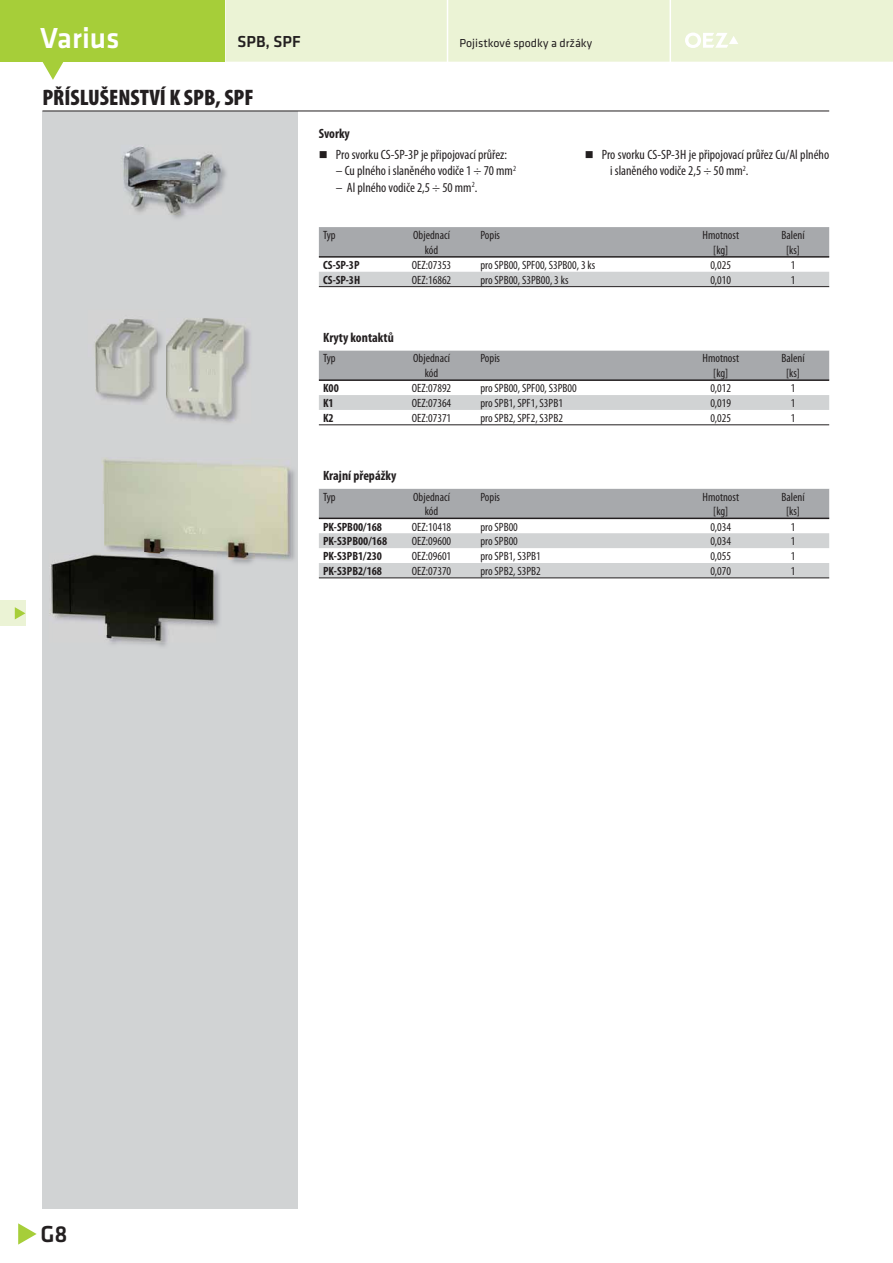
<style>
.page{position:relative;width:893px;height:1263px;background:#fff}
.page>*{position:absolute;margin:0;border:0;box-sizing:border-box;transform-origin:0 0}
.t1{font:500 30px "Klavika";color:#fff}
.t2{font:500 24px "Klavika";color:#231f20}
.t3{font:900 condensed 22.5px "Myriad Pro";color:#231f20}
.t4{font:500 16.5px "Klavika";color:#231f20}
.t5{font:condensed 13.5px/16.2px "Myriad Pro";color:#231f20}
.t6{font:700 condensed 13.5px "Myriad Pro";color:#231f20}
.t7{font:condensed 12px "Myriad Pro";color:#231f20}
.t8{font:700 condensed 12px "Myriad Pro";color:#231f20}
.t9{font:12px "Klavika";color:#231f20}
</style>
<div class="page">
<div style="left:42px;top:111px;width:256px;height:1098px;background:#d1d3d4"></div>
<div style="left:0;top:0;width:224px;height:62px;background:#a6ce39"></div>
<svg style="left:42px;top:62px;width:22px;height:18px"></svg>
<svg style="left:18px;top:1223px;width:19px;height:22px"></svg>
<div style="left:226px;top:0;width:667px;height:62px;background:#ebf3d5"></div>
<div style="left:0;top:601px;width:25px;height:25px;background:#ebf3d5"></div>
<svg style="left:15px;top:607px;width:10px;height:12px"></svg>
<hr style="left:42px;top:111px;width:787px;height:1px;background:#231f20">
<svg style="left:319px;top:227px;width:510px;height:45px;fill:#a7a9ac"></svg>
<svg style="left:319px;top:272px;width:510px;height:306px"></svg>
<svg style="left:319px;top:287px;width:510px;height:202px"></svg>
<hr style="left:319px;top:578px;width:510px;height:1px;background:#231f20">
<hr style="left:319px;top:256px;width:510px;height:2px;background:#231f20">
<hr style="left:319px;top:379px;width:510px;height:2px;background:#231f20">
<hr style="left:319px;top:518px;width:510px;height:1px;background:#231f20">
<hr style="left:319px;top:286px;width:510px;height:1px;background:#231f20">
<hr style="left:319px;top:424px;width:510px;height:1px;background:#231f20">
<img style="left:96px;top:357px;width:61px;height:46px">
<img style="left:95px;top:319px;width:64px;height:38px">
<img style="left:95px;top:357px;width:1px;height:34px">
<img style="left:166px;top:318px;width:85px;height:106px">
<img style="left:231px;top:470px;width:64px;height:94px">
<img style="left:102px;top:458px;width:7px;height:46px">
<img style="left:104px;top:460px;width:187px;height:100px">
<img style="left:111px;top:572px;width:109px;height:74px">
<svg style="left:216px;top:555px;width:6px;height:5px"></svg>
<img style="left:49px;top:554px;width:52px;height:60px">
<img style="left:104px;top:553px;width:112px;height:2px">
<img style="left:52px;top:555px;width:164px;height:88px">
<svg style="left:101px;top:555px;width:3px;height:5px"></svg>
<img style="left:169px;top:166px;width:57px;height:52px">
<img style="left:123px;top:146px;width:20px;height:33px">
<img style="left:124px;top:147px;width:98px;height:67px">
<h1 class="t1" style="left:40px;top:20px;width:81px">Varius</h1>
<h3 class="t4" style="left:238px;top:32px;width:64px">SPB, SPF</h3>
<h3 class="t3" style="left:42px;top:84px;width:213px">PŘÍSLUŠENSTVÍ K SPB, SPF</h3>
<p class="t9" style="left:459px;top:36px;width:134px">Pojistkové spodky a držáky</p>
<p class="t6" style="left:319px;top:128px;width:32px">Svorky</p>
<p class="t5" style="left:336px;top:147px;width:173px">Pro svorku CS-SP-3P je připojovací průřez:</p>
<p class="t5" style="left:336px;top:164px;width:182px">– Cu plného i slaněného vodiče 1 ÷ 70 mm<sup>2</sup></p>
<p class="t5" style="left:336px;top:180px;width:143px">– Al plného vodiče 2,5 ÷ 50 mm<sup>2</sup>.</p>
<p class="t5" style="left:610px;top:147px;width:221px;text-indent:-8px">Pro svorku CS-SP-3H je připojovací průřez Cu/Al plného i slaněného vodiče 2,5 ÷ 50 mm<sup>2</sup>.</p>
<p class="t7" style="left:323px;top:230px;width:14px">Typ</p>
<p class="t7" style="left:413px;top:230px;width:38px">Objednací</p>
<p class="t7" style="left:480px;top:230px;width:21px">Popis</p>
<p class="t7" style="left:702px;top:230px;width:38px">Hmotnost</p>
<p class="t7" style="left:781px;top:230px;width:25px">Balení</p>
<p class="t7" style="left:425px;top:245px;width:15px">kód</p>
<p class="t7" style="left:713px;top:245px;width:16px">[kg]</p>
<p class="t7" style="left:786px;top:245px;width:15px">[ks]</p>
<p class="t8" style="left:323px;top:261px;width:38px">CS-SP-3P</p>
<p class="t7" style="left:412px;top:261px;width:41px">OEZ:07353</p>
<p class="t7" style="left:480px;top:261px;width:116px">pro SPB00, SPF00, S3PB00, 3 ks</p>
<p class="t7" style="left:710px;top:261px;width:22px">0,025</p>
<p class="t7" style="left:791px;top:261px;width:6px">1</p>
<p class="t8" style="left:323px;top:275px;width:39px">CS-SP-3H</p>
<p class="t7" style="left:412px;top:275px;width:41px">OEZ:16862</p>
<p class="t7" style="left:480px;top:275px;width:90px">pro SPB00, S3PB00, 3 ks</p>
<p class="t7" style="left:710px;top:275px;width:22px">0,010</p>
<p class="t7" style="left:791px;top:275px;width:6px">1</p>
<p class="t6" style="left:323px;top:332px;width:72px">Kryty kontaktů</p>
<p class="t7" style="left:323px;top:354px;width:14px">Typ</p>
<p class="t7" style="left:413px;top:354px;width:38px">Objednací</p>
<p class="t7" style="left:480px;top:354px;width:21px">Popis</p>
<p class="t7" style="left:702px;top:354px;width:38px">Hmotnost</p>
<p class="t7" style="left:781px;top:354px;width:25px">Balení</p>
<p class="t7" style="left:425px;top:368px;width:15px">kód</p>
<p class="t7" style="left:713px;top:368px;width:16px">[kg]</p>
<p class="t7" style="left:786px;top:368px;width:15px">[ks]</p>
<p class="t8" style="left:323px;top:384px;width:17px">K00</p>
<p class="t7" style="left:412px;top:384px;width:41px">OEZ:07892</p>
<p class="t7" style="left:480px;top:384px;width:98px">pro SPB00, SPF00, S3PB00</p>
<p class="t7" style="left:710px;top:384px;width:22px">0,012</p>
<p class="t7" style="left:791px;top:384px;width:6px">1</p>
<p class="t8" style="left:323px;top:398px;width:12px">K1</p>
<p class="t7" style="left:412px;top:398px;width:41px">OEZ:07364</p>
<p class="t7" style="left:480px;top:398px;width:84px">pro SPB1, SPF1, S3PB1</p>
<p class="t7" style="left:710px;top:398px;width:22px">0,019</p>
<p class="t7" style="left:791px;top:398px;width:6px">1</p>
<p class="t8" style="left:323px;top:413px;width:12px">K2</p>
<p class="t7" style="left:412px;top:413px;width:41px">OEZ:07371</p>
<p class="t7" style="left:480px;top:413px;width:84px">pro SPB2, SPF2, S3PB2</p>
<p class="t7" style="left:710px;top:413px;width:22px">0,025</p>
<p class="t7" style="left:791px;top:413px;width:6px">1</p>
<p class="t6" style="left:323px;top:470px;width:75px">Krajní přepážky</p>
<p class="t7" style="left:323px;top:492px;width:14px">Typ</p>
<p class="t7" style="left:413px;top:492px;width:38px">Objednací</p>
<p class="t7" style="left:480px;top:492px;width:21px">Popis</p>
<p class="t7" style="left:702px;top:492px;width:38px">Hmotnost</p>
<p class="t7" style="left:781px;top:492px;width:25px">Balení</p>
<p class="t7" style="left:425px;top:506px;width:15px">kód</p>
<p class="t7" style="left:713px;top:506px;width:16px">[kg]</p>
<p class="t7" style="left:786px;top:506px;width:15px">[ks]</p>
<p class="t8" style="left:323px;top:522px;width:60px">PK-SPB00/168</p>
<p class="t7" style="left:412px;top:522px;width:41px">OEZ:10418</p>
<p class="t7" style="left:480px;top:522px;width:39px">pro SPB00</p>
<p class="t7" style="left:710px;top:522px;width:22px">0,034</p>
<p class="t7" style="left:791px;top:522px;width:6px">1</p>
<p class="t8" style="left:323px;top:537px;width:65px">PK-S3PB00/168</p>
<p class="t7" style="left:412px;top:537px;width:41px">OEZ:09600</p>
<p class="t7" style="left:480px;top:537px;width:39px">pro SPB00</p>
<p class="t7" style="left:710px;top:537px;width:22px">0,034</p>
<p class="t7" style="left:791px;top:537px;width:6px">1</p>
<p class="t8" style="left:323px;top:551px;width:60px">PK-S3PB1/230</p>
<p class="t7" style="left:412px;top:551px;width:41px">OEZ:09601</p>
<p class="t7" style="left:480px;top:551px;width:62px">pro SPB1, S3PB1</p>
<p class="t7" style="left:710px;top:551px;width:22px">0,055</p>
<p class="t7" style="left:791px;top:551px;width:6px">1</p>
<p class="t8" style="left:323px;top:566px;width:60px">PK-S3PB2/168</p>
<p class="t7" style="left:412px;top:566px;width:41px">OEZ:07370</p>
<p class="t7" style="left:480px;top:566px;width:62px">pro SPB2, S3PB2</p>
<p class="t7" style="left:710px;top:566px;width:22px">0,070</p>
<p class="t7" style="left:791px;top:566px;width:6px">1</p>
<h2 class="t2" style="left:40px;top:1219px;width:29px">G8</h2>
</div>
